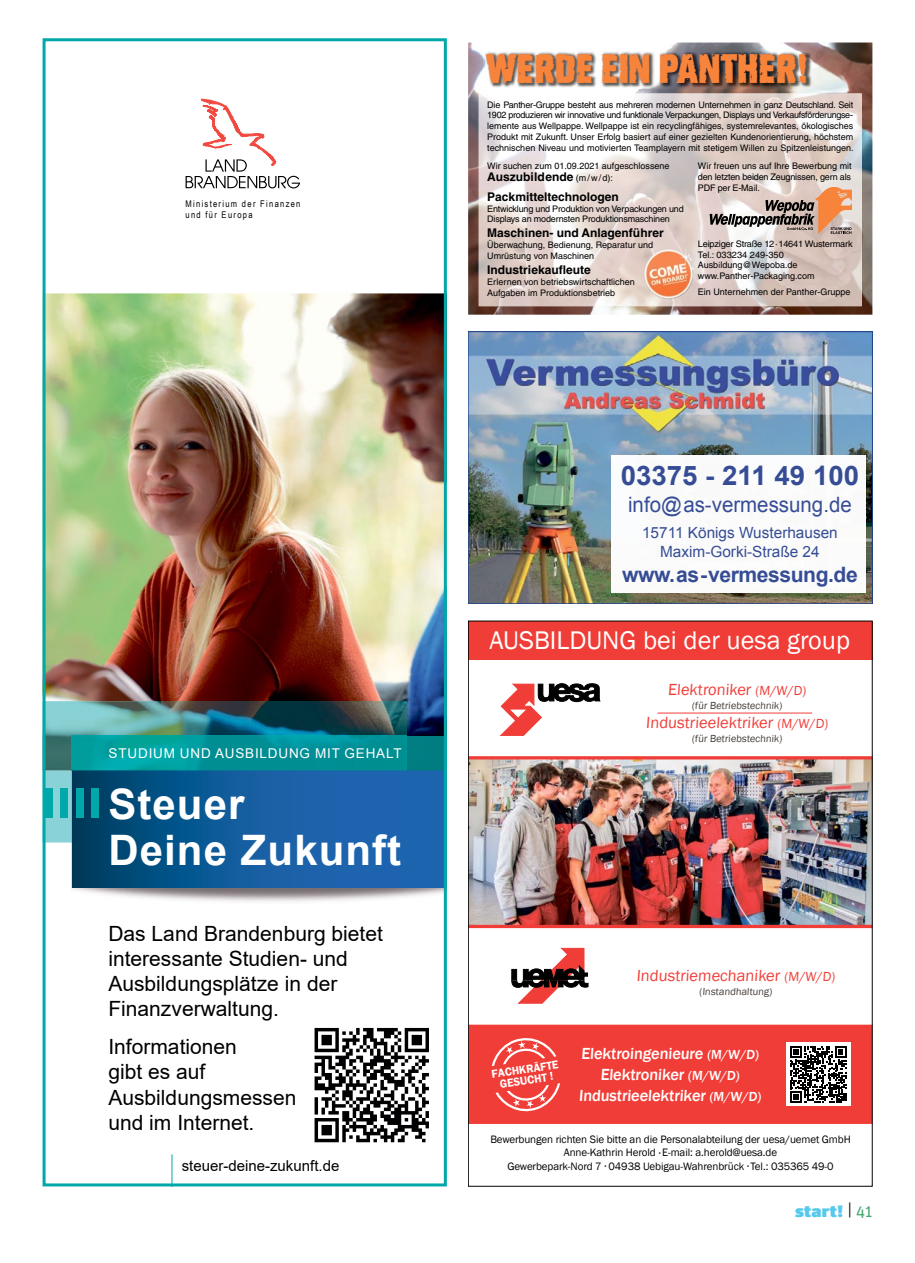
<style>
.page{position:relative;width:915px;height:1263px;background:#fff}
.page>*{position:absolute;margin:0;border:0;box-sizing:border-box;transform-origin:0 0}
.t1{font:700 42px/46.5px "Arial";letter-spacing:.025em;color:#fff}
.t2{font:42px "Rust Bucket";color:#f8843c}
.t3{font:700 27px "Arial";color:#364d95}
.t4{font:26.25px "Franklin Gothic";color:#fff}
.t5{font:21.15px "Arial";color:#364d95}
.t6{font:700 21.15px "Arial";letter-spacing:-.02em;color:#364d95}
.t7{font:21px/25.2px "Arial";color:#000}
.t8{font:16.5px "Franklin Gothic";color:#f13d37}
.t9{font:500 16.5px/21px "Franklin Gothic";color:#fff;text-align:center}
.t10{font:900 16.5px "Unit OT";letter-spacing:.01em;color:#57c9ec;scale:1.25 1}
.t11{font:15.45px/18.5px "Arial";color:#364d95;text-align:center}
.t12{font:15px "Arial";color:#000}
.t13{font:13.5px "Arial";letter-spacing:.06em;color:#fff}
.t14{font:700 12px/19.2px "Helvetica";color:#000}
.t15{font:600 11.7px/11.1px "Franklin Gothic";color:#fff;text-align:center;scale:.96 1}
.t16{font:11.1px/13.2px "Franklin Gothic";letter-spacing:-.01em;color:#000;text-align:center}
.t17{font:10.5px "Franklin Gothic";color:#443d38}
.t18{font:9.15px/10.6px "Arial Narrow";letter-spacing:.14em;color:#000}
.t19{font:9px/10.8px "Helvetica";color:#000}
.t20{font:9px/10.8px "Helvetica";letter-spacing:-.02em;color:#000}
.s1{font-family:"Campton"}
.s2{font-weight:400;font-size:9px}
.s3{font-size:13.5px}
.s4{font-size:5.85px}
.s5{font-weight:400;color:#000}
.s6{font-weight:400;color:#48a56e}
</style>
<div class="page">
<div style="left:468px;top:621px;width:404px;height:38px;background:#f13d37"></div>
<svg style="left:511px;top:948px;width:77px;height:55px"></svg>
<div style="left:468px;top:1025px;width:404px;height:99px;background:#f13d37"></div>
<svg style="left:492px;top:1038px;width:68px;height:74px"></svg>
<img style="left:470px;top:759px;width:400px;height:166px">
<hr style="left:468px;top:756px;width:404px;height:3px;background:#f13d37">
<hr style="left:468px;top:925px;width:404px;height:3px;background:#f13d37">
<svg style="left:500px;top:684px;width:99px;height:52px"></svg>
<hr style="left:657px;top:713px;width:154px;height:1px;background:#f13d37">
<div style="left:786px;top:1042px;width:64px;height:64px;background:#fff"></div>
<svg style="left:790px;top:1046px;width:56px;height:57px"></svg>
<img style="left:468px;top:43px;width:404px;height:272px">
<img style="left:478px;top:94px;width:383px;height:212px">
<img style="left:641px;top:247px;width:53px;height:53px">
<svg style="left:709px;top:187px;width:142px;height:47px;background:#c2a89b"></svg>
<img style="left:484px;top:51px;width:327px;height:38px">
<img style="left:47px;top:293px;width:395px;height:443px">
<img style="left:47px;top:701px;width:99px;height:69px">
<img style="left:146px;top:701px;width:260px;height:35px">
<img style="left:72px;top:736px;width:370px;height:34px">
<svg style="left:47px;top:770px;width:395px;height:119px;background:#1b619c"></svg>
<div style="left:91px;top:788px;width:8px;height:30px;background:#00a8aa"></div>
<div style="left:76px;top:788px;width:7px;height:30px;background:#00a8aa"></div>
<div style="left:60px;top:788px;width:8px;height:30px;background:#00a8aa"></div>
<div style="left:45px;top:788px;width:8px;height:30px;background:#00a8aa"></div>
<hr style="left:171px;top:1154px;width:1px;height:32px;background:#00a8aa">
<svg style="left:314px;top:1028px;width:115px;height:114px"></svg>
<div style="left:43px;top:38px;width:403px;height:1148px;border:3px solid #00a8aa"></div>
<svg style="left:185px;top:98px;width:115px;height:90px"></svg>
<img style="left:470px;top:334px;width:400px;height:268px">
<div style="left:468px;top:332px;width:404px;height:272px;border:1px solid #204388"></div>
<p class="t18" style="left:185px;top:198px;width:116px">Ministerium der Finanzen und für Europa</p>
<h3 class="t13" style="left:109px;top:744px;width:294px">STUDIUM UND AUSBILDUNG MIT GEHALT</h3>
<h1 class="t1" style="left:108px;top:781px;width:294px">Steuer<br>Deine Zukunft</h1>
<h3 class="t7" style="left:108px;top:920px;width:276px">Das Land Brandenburg bietet interessante Studien- und<br>Ausbildungsplätze in der<br>Finanzverwaltung.</h3>
<h3 class="t7" style="left:108px;top:1034px;width:189px">Informationen<br>gibt es auf<br>Ausbildungsmessen und im Internet.</h3>
<h3 class="t12" style="left:182px;top:1155px;width:159px">steuer-deine-zukunft.de</h3>
<h1 class="t2" style="left:485px;top:46px;width:324px">WERDE EIN PANTHER!</h1>
<p class="t19" style="left:487px;top:99px;width:368px;text-align:justify">Die Panther-Gruppe besteht aus mehreren modernen Unternehmen in ganz Deutschland. Seit 1902 produzieren wir innovative und funktionale Verpackungen, Displays und Verkaufsförderungse&shy;lemente aus Wellpappe. Wellpappe ist ein recyclingfähiges, systemrelevantes, ökologisches Produkt mit Zukunft. Unser Erfolg basiert auf einer gezielten Kundenorientierung, höchstem technischen Niveau und motivierten Teamplayern mit stetigem W<span class="s1">i</span>llen zu Spitzenleistungen.</p>
<p class="t19" style="left:487px;top:161px;width:184px">Wir suchen zum 01.09.2021 aufgeschlossene</p>
<h3 class="t14" style="left:487px;top:167px;width:133px">Auszubildende <span class="s2">(m / w /d):<br></span>Packmitteltechnologen</h3>
<p class="t20" style="left:487px;top:203px;width:198px">Entwicklung und Produktion von Verpackungen und<br>Displays an modernsten Produktionsmaschinen</p>
<h3 class="t14" style="left:487px;top:223px;width:178px">Maschinen- und Anlagenführer</h3>
<p class="t19" style="left:487px;top:240px;width:167px">Überwachung, Bedienung, Reparatur und<br>Umrüstung von Maschinen</p>
<h3 class="t14" style="left:487px;top:260px;width:105px">Industriekaufleute</h3>
<p class="t19" style="left:487px;top:276px;width:149px">Erlernen von betriebswirtschaftlichen<br>Aufgaben im Produktionsbetrieb</p>
<p class="t19" style="left:697px;top:161px;width:155px;text-align:justify">Wir freuen uns auf Ihre Bewerbung mit den letzten beiden Zeugnissen, gern als PDF per E-Ma<span class="s1">i</span>l.</p>
<p class="t19" style="left:697px;top:238px;width:156px">Leipziger Straße 12 · 14641 Wustermark<br>Tel.: 033234 249-350<br>Ausb<span class="s1">i</span>ldung@Wepoba.de www.Panther-Packaging.com</p>
<p class="t19" style="left:697px;top:286px;width:154px">Ein Unternehmen der Panther-Gruppe</p>
<h2 class="t3" style="left:620px;top:457px;width:240px">03375 - 211 49 100</h2>
<h3 class="t5" style="left:628px;top:491px;width:225px">info@as-vermessung.de</h3>
<h3 class="t11" style="left:642px;top:524px;width:197px">15711 Königs Wusterhausen<br>Maxim-Gorki-Straße 24</h3>
<h3 class="t6" style="left:621px;top:561px;width:237px">www.as-vermessung.de</h3>
<h3 class="t4" style="left:489px;top:624px;width:362px">AUSBILDUNG bei der uesa group</h3>
<h3 class="t8" style="left:667px;top:679px;width:141px">Elektroniker <span class="s3">(M/W/D)</span></h3>
<p class="t17" style="left:691px;top:699px;width:93px">(für Betriebstechnik)</p>
<h3 class="t8" style="left:645px;top:712px;width:185px">Industrieelektriker <span class="s3">(M/W/D)</span></h3>
<p class="t17" style="left:691px;top:732px;width:93px">(für Betriebstechnik)</p>
<p class="t15" style="left:490px;top:1069px;width:72px;rotate:-9deg">FACHKRÄFTE<br>GESUCHT !</p>
<h3 class="t8" style="left:636px;top:965px;width:201px">Industriemechaniker <span class="s3">(M/W/D)</span></h3>
<p class="t17" style="left:699px;top:985px;width:75px">(Instandhaltung)</p>
<h3 class="t9" style="left:578px;top:1043px;width:185px">Elektroingenieure <span class="s3">(M/W/D)<br></span>Elektroniker <span class="s3">(M/W/D)<br></span>Industrieelektriker <span class="s3">(M/W/D)</span></h3>
<p class="t16" style="left:490px;top:1133px;width:362px">Bewerbungen richten Sie bitte an die Personalabteilung der uesa/uemet GmbH<br>Anne-Kathrin Herold <span class="s4">▪</span> E-mail: a.herold@uesa.de<br>Gewerbepark-Nord 7 <span class="s4">▪</span> 04938 Uebigau-Wahrenbrück <span class="s4">▪</span> Tel.: 035365 49-0</p>
<h3 class="t10" style="left:794px;top:1200px;width:63px">start! <span class="s5">|</span> <span class="s6">41</span></h3>
</div>
